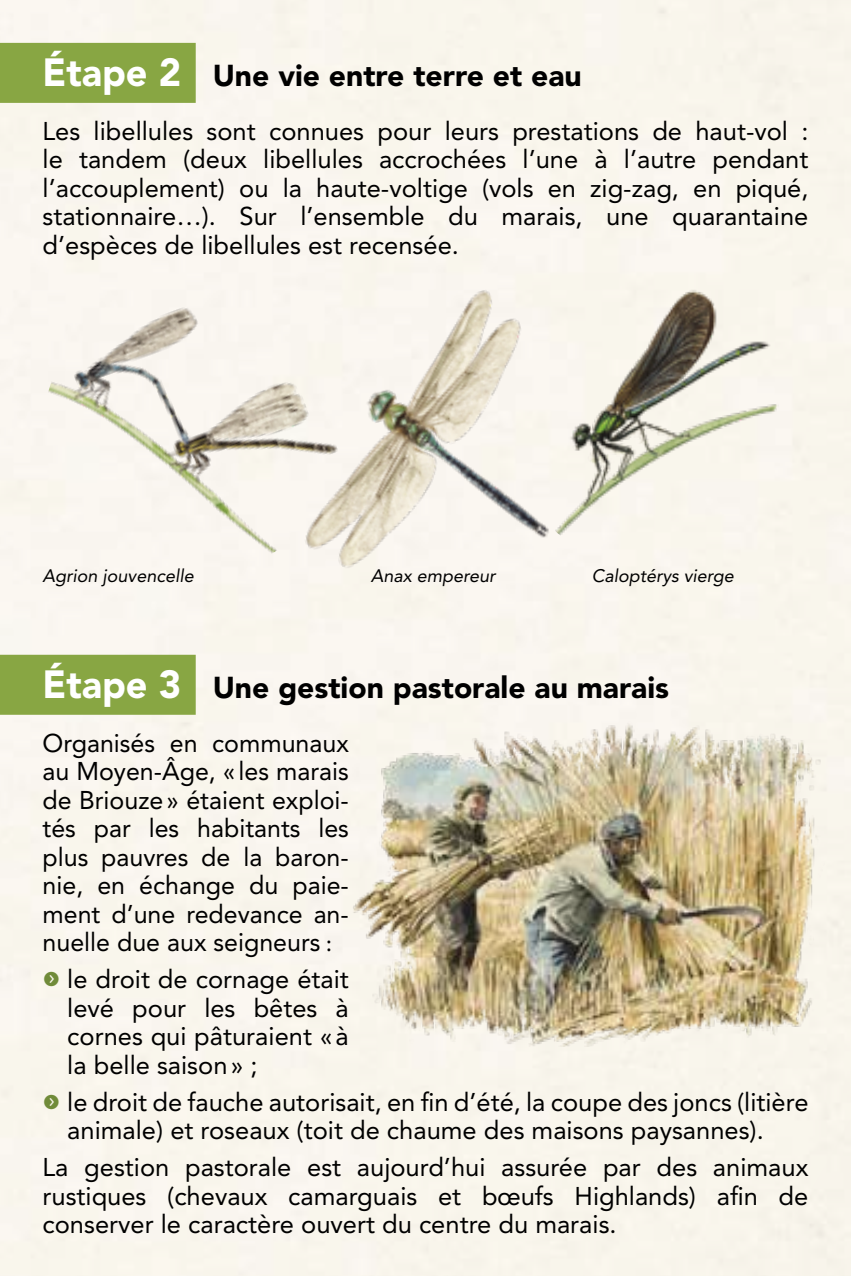
<style>
.page{position:relative;width:851px;height:1276px;background:#fff}
.page>*{position:absolute;margin:0;border:0;box-sizing:border-box;transform-origin:0 0}
.t1{font:900 30px "Avenir LT Std";color:#000}
.t2{font:25.5px/28.5px "Avenir LT Std";color:#000;text-align:justify}
.t3{font:italic 18px "Avenir LT Std";color:#000}
.s1{font-size:39px;color:#fff}
.s2{font-family:"Minion Pro"}
.s3{font-family:"Button Bonus Circle Negative";font-size:18px;color:#708b39}
</style>
<div class="page">
<div style="left:0;top:43px;width:196px;height:60px;background:#88a643"></div>
<div style="left:0;top:655px;width:196px;height:60px;background:#88a643"></div>
<img style="left:269px;top:275px;width:317px;height:332px">
<img style="left:44px;top:279px;width:298px;height:297px">
<img style="left:532px;top:286px;width:252px;height:272px">
<img style="left:351px;top:717px;width:488px;height:329px">
<p class="t1" style="left:43px;top:57px;width:540px"><span class="s1">Étape 2</span> Une vie entre terre et eau</p>
<p class="t2" style="left:43px;top:117px;width:767px">Les libellules sont connues pour leurs prestations de haut-vol : le tandem (deux libellules accrochées l’une à l’autre pendant l’accouplement) ou la haute-voltige (vols en zig-zag, en piqué, stationnaire…). Sur l’ensemble du marais, une quarantaine d’espèces de libellules est recensée.</p>
<p class="t3" style="left:43px;top:565px;width:153px">Agrion jouvencelle</p>
<p class="t3" style="left:370px;top:565px;width:126px">Anax empereur</p>
<p class="t3" style="left:591px;top:565px;width:144px">Caloptérys vierge</p>
<p class="t1" style="left:43px;top:669px;width:628px"><span class="s1">Étape 3</span> Une gestion pastorale au marais</p>
<p class="t2" style="left:43px;top:729px;width:308px">Organisés en communaux au Moyen-Âge, « les marais de Briouze» étaient exploi&shy;tés par les habitants les plus pauvres de la baron&shy;nie, en échange du paie&shy;ment d’une redevance an&shy;nuelle due aux seigneurs <span class="s2">:</span></p>
<p class="t2" style="left:67px;top:965px;width:283px;text-indent:-25px"><span class="s3">f</span> le droit de cornage était levé pour les bêtes à cornes qui pâturaient «à la belle saison» ;</p>
<p class="t2" style="left:67px;top:1088px;width:742px;text-indent:-25px"><span class="s3">f</span> le droit de fauche autorisait, en fin d’été, la coupe des joncs (litière animale) et roseaux (toit de chaume des maisons paysannes).</p>
<p class="t2" style="left:43px;top:1153px;width:767px">La gestion pastorale est aujourd’hui assurée par des animaux rustiques (chevaux camarguais et bœufs Highlands) afin de conserver le caractère ouvert du centre du marais.</p>
</div>
